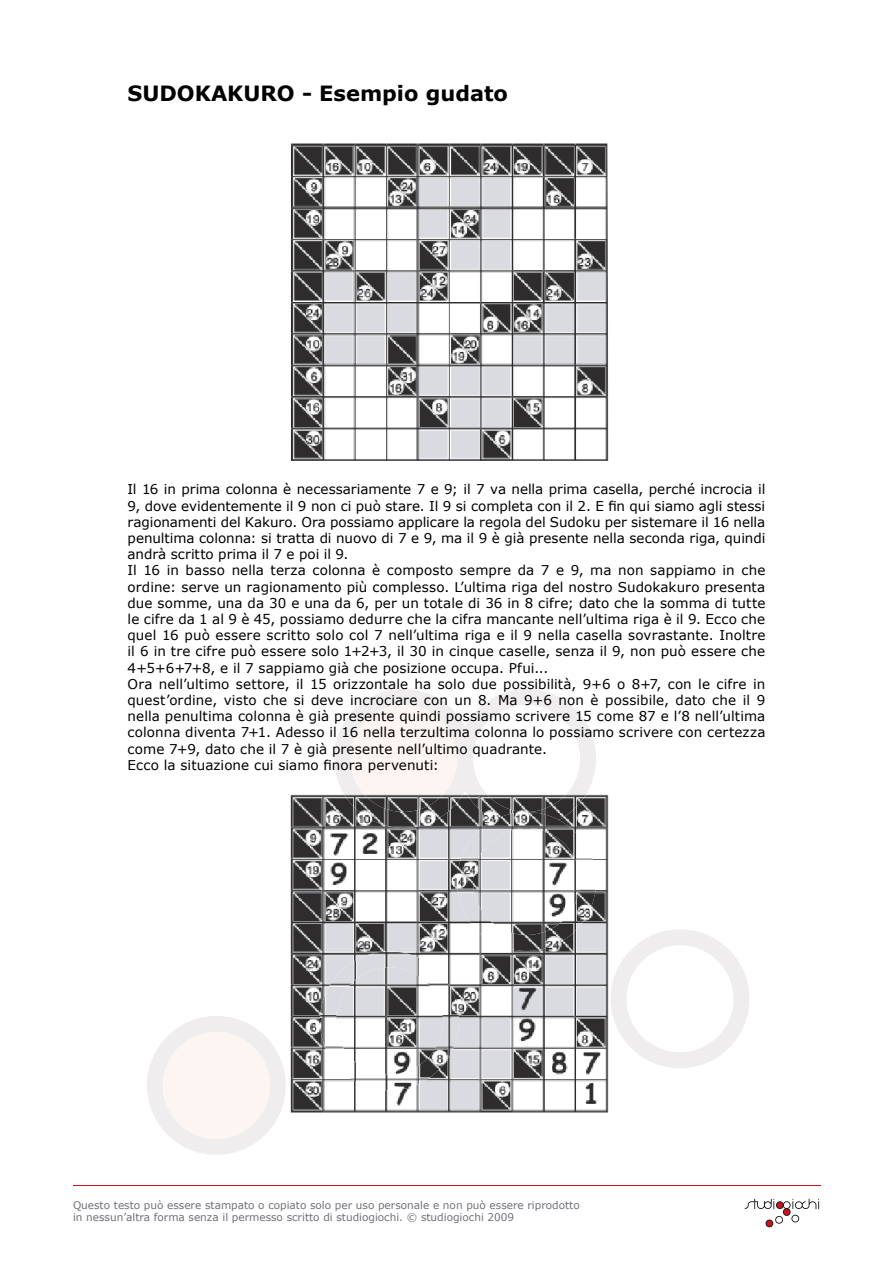
<style>
.page{position:relative;width:893px;height:1263px;background:#fff}
.page>*{position:absolute;margin:0;border:0;box-sizing:border-box;transform-origin:0 0}
.t1{font:700 21px "Verdana";color:#000}
.t2{font:13.5px/16.2px "Verdana";letter-spacing:.005em;color:#000}
.t3{font:10.5px/12.6px "Verdana";color:#6f7178}
</style>
<div class="page">
<svg style="left:334px;top:689px;width:262px;height:106px"></svg>
<svg style="left:147px;top:1016px;width:139px;height:139px"></svg>
<div style="left:163px;top:1032px;width:107px;height:107px;background:#fdf5f1;border-radius:50%"></div>
<svg style="left:611px;top:929px;width:138px;height:139px"></svg>
<svg style="left:745px;top:1199px;width:74px;height:27px"></svg>
<hr style="left:73px;top:1185px;width:747px;height:1px;background:#cb111f">
<img style="left:291px;top:143px;width:318px;height:318px">
<img style="left:291px;top:795px;width:317px;height:318px">
<img style="left:344px;top:795px;width:119px;height:33px">
<img style="left:364px;top:795px;width:79px;height:17px">
<img style="left:467px;top:795px;width:119px;height:17px">
<img style="left:457px;top:812px;width:139px;height:139px">
<img style="left:473px;top:828px;width:107px;height:107px;border-radius:53px">
<img style="left:320px;top:951px;width:139px;height:139px">
<h1 class="t1" style="left:128px;top:80px;width:382px">SUDOKAKURO - Esempio gudato</h1>
<p class="t2" style="left:128px;top:481px;width:639px">Il 16 in prima colonna è necessariamente 7 e 9; il 7 va nella prima casella, perché incrocia il 9, dove evidentemente il 9 non ci può stare. Il 9 si completa con il 2. E fin qui siamo agli stessi ragionamenti del Kakuro. Ora possiamo applicare la regola del Sudoku per sistemare il 16 nella penultima colonna: si tratta di nuovo di 7 e 9, ma il 9 è già presente nella seconda riga, quindi andrà scritto prima il 7 e poi il 9.<br>Il 16 in basso nella terza colonna è composto sempre da 7 e 9, ma non sappiamo in che ordine: serve un ragionamento più complesso. L’ultima riga del nostro Sudokakuro presenta due somme, una da 30 e una da 6, per un totale di 36 in 8 cifre; dato che la somma di tutte le cifre da 1 al 9 è 45, possiamo dedurre che la cifra mancante nell’ultima riga è il 9. Ecco che quel 16 può essere scritto solo col 7 nell’ultima riga e il 9 nella casella sovrastante. Inoltre il 6 in tre cifre può essere solo 1+2+3, il 30 in cinque caselle, senza il 9, non può essere che 4+5+6+7+8, e il 7 sappiamo già che posizione occupa. Pfui...<br>Ora nell’ultimo settore, il 15 orizzontale ha solo due possibilità, 9+6 o 8+7, con le cifre in quest’ordine, visto che si deve incrociare con un 8. Ma 9+6 non è possibile, dato che il 9 nella penultima colonna è già presente quindi possiamo scrivere 15 come 87 e l’8 nell’ultima colonna diventa 7+1. Adesso il 16 nella terzultima colonna lo possiamo scrivere con certezza come 7+9, dato che il 7 è già presente nell’ultimo quadrante.<br>Ecco la situazione cui siamo finora pervenuti:</p>
<p class="t3" style="left:73px;top:1198px;width:508px">Questo testo può essere stampato o copiato solo per uso personale e non può essere riprodotto in nessun’altra forma senza il permesso scritto di studiogiochi. © studiogiochi 2009</p>
</div>
